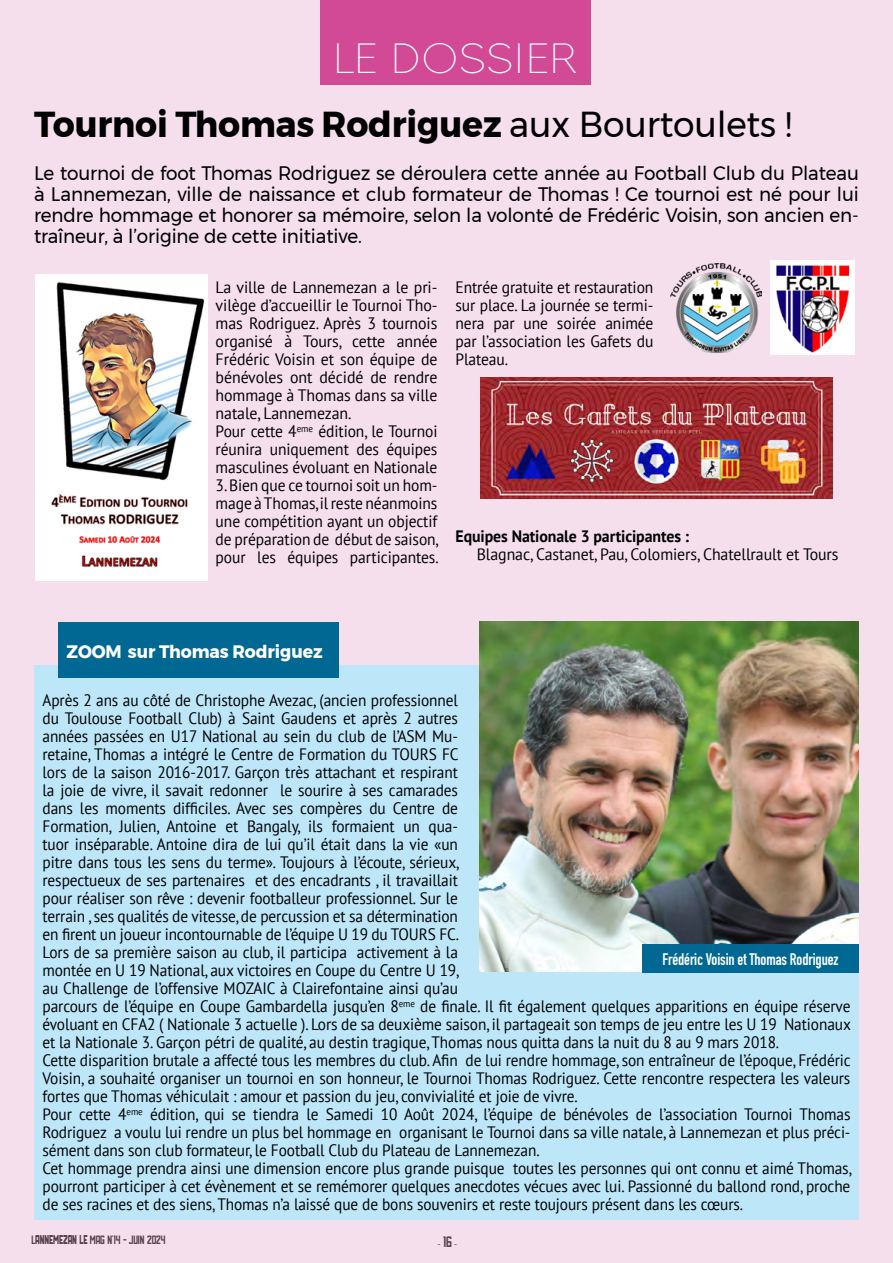
<style>
.page{position:relative;width:893px;height:1263px;background:#f5dfec}
.page>*{position:absolute;margin:0;border:0;box-sizing:border-box;transform-origin:0 0}
.t1{font:100 42px "Morn";letter-spacing:.025em;color:#fff;scale:1.04 1}
.t2{font:700 36px "Gontserrat";letter-spacing:-.005em;color:#000;scale:.96 1}
.t3{font:19.5px/21px "Gontserrat";letter-spacing:-.005em;color:#000;text-align:justify;scale:.94 1}
.t4{font:700 18px "Gontserrat";letter-spacing:-.005em;color:#fff;scale:.96 1}
.t5{font:16.5px/18px "PT Sans";letter-spacing:-.005em;color:#000;scale:.93 1}
.t6{font:16.5px/18px "PT Sans";letter-spacing:-.005em;color:#000;scale:.96 1}
.t7{font:16.5px/18px "PT Sans";letter-spacing:-.005em;color:#000;text-align:justify;scale:.94 1}
.t8{font:700 16.5px "PT Sans";letter-spacing:-.005em;color:#000;scale:.96 1}
.t9{font:700 16.5px "DIN Condensed";letter-spacing:-.005em;color:#fff;scale:.96 1}
.t10{font:12px "Hal Hal";letter-spacing:-.01em;color:#000;scale:.96 1}
.t11{font:9.75px "Avenir";color:#000;scale:.96 1}
.s1{font-weight:400}
.s2{font-family:"Hal Hal";font-size:15px}
</style>
<div class="page">
<div style="left:320px;top:0;width:271px;height:85px;background:#d24a95"></div>
<div style="left:34px;top:665px;width:825px;height:555px;background:#bde6f8"></div>
<div style="left:58px;top:621px;width:281px;height:56px;background:#006893"></div>
<img style="left:479px;top:621px;width:380px;height:351px">
<div style="left:35px;top:274px;width:172px;height:307px;background:#fff"></div>
<img style="left:51px;top:282px;width:154px;height:286px">
<img style="left:480px;top:378px;width:353px;height:121px">
<img style="left:771px;top:261px;width:84px;height:93px">
<img style="left:670px;top:263px;width:91px;height:89px">
<div style="left:642px;top:945px;width:217px;height:28px;background:#006893"></div>
<hr style="left:892px;top:0;width:1px;height:1263px;background:#e7aed0">
<h1 class="t1" style="left:333px;top:33px;width:236px">LE DOSSIER</h1>
<h2 class="t2" style="left:34px;top:95px;width:791px">Tournoi Thomas Rodriguez <span class="s1">aux Bourtoulets !</span></h2>
<p class="t3" style="left:34px;top:163px;width:879px">Le tournoi de foot Thomas Rodriguez se déroulera cette année au Football Club du Plateau à Lannemezan, ville de naissance et club formateur de Thomas ! Ce tournoi est né pour lui rendre hommage et honorer sa mémoire, selon la volonté de Frédéric Voisin, son ancien en&shy;traîneur, à l’origine de cette initiative.</p>
<p class="t6" style="left:216px;top:278px;width:233px">La ville de Lannemezan a le pri&shy;vilège d’accueillir le Tournoi Tho&shy;mas Rodriguez. Après 3 tournois organisé à Tours, cette année<br>Frédéric Voisin et son équipe de bénévoles ont décidé de rendre hommage à Thomas dans sa ville natale, Lannemezan.<br>Pour cette 4<sup>eme</sup> édition, le Tournoi réunira uniquement des équipes masculines évoluant en Nationale</p>
<p class="t7" style="left:216px;top:476px;width:239px">3. Bien que ce tournoi soit un hom&shy;mage à Thomas, il reste néanmoins une compétition ayant un objectif de préparation de début de saison, pour les équipes participantes.</p>
<p class="t7" style="left:455px;top:278px;width:212px">Entrée gratuite et restauration sur place. La journée se termi&shy;nera par une soirée animée par l’association les Gafets du Plateau.</p>
<p class="t8" style="left:455px;top:525px;width:245px">Equipes Nationale 3 participantes :</p>
<p class="t6" style="left:477px;top:545px;width:378px">Blagnac, Castanet, Pau, Colomiers, Chatellrault et Tours</p>
<p class="t4" style="left:67px;top:637px;width:268px">ZOOM sur Thomas Rodriguez</p>
<p class="t5" style="left:43px;top:691px;width:871px">Après 2 ans au côté de Christophe Avezac, (ancien professionnel<br>du Toulouse Football Club) à Saint Gaudens et après 2 autres<br>années passées en U17 National au sein du club de l’ASM Mu-<br>retaine, Thomas a intégré le Centre de Formation du TOURS FC<br>lors de la saison 2016-2017. Garçon très attachant et respirant<br>la joie de vivre, il savait redonner le sourire à ses camarades<br>dans les moments difficiles. Avec ses compères du Centre de<br>Formation, Julien, Antoine et Bangaly, ils formaient un qua-<br>tuor inséparable. Antoine dira de lui qu’il était dans la vie «un<br>pitre dans tous les sens du terme». Toujours à l’écoute, sérieux,<br>respectueux de ses partenaires et des encadrants , il travaillait<br>pour réaliser son rêve : devenir footballeur professionnel. Sur le<br>terrain , ses qualités de vitesse, de percussion et sa détermination<br>en firent un joueur incontournable de l’équipe U 19 du TOURS FC.<br>Lors de sa première saison au club, il participa activement à la<br>montée en U 19 National, aux victoires en Coupe du Centre U 19,<br>au Challenge de l’offensive MOZAIC à Clairefontaine ainsi qu’au<br>parcours de l’équipe en Coupe Gambardella jusqu’en 8<sup>eme</sup> de finale. Il fit également quelques apparitions en équipe réserve évoluant en CFA2 ( Nationale 3 actuelle ). Lors de sa deuxième saison, il partageait son temps de jeu entre les U 19 Nationaux et la Nationale 3. Garçon pétri de qualité, au destin tragique, Thomas nous quitta dans la nuit du 8 au 9 mars 2018.<br>Cette disparition brutale a affecté tous les membres du club. Afin de lui rendre hommage, son entraîneur de l’époque, Frédéric Voisin, a souhaité organiser un tournoi en son honneur, le Tournoi Thomas Rodriguez. Cette rencontre respectera les valeurs fortes que Thomas véhiculait : amour et passion du jeu, convivialité et joie de vivre.<br>Pour cette 4<sup>eme</sup> édition, qui se tiendra le Samedi 10 Août 2024, l’équipe de bénévoles de l’association Tournoi Thomas Rodriguez a voulu lui rendre un plus bel hommage en organisant le Tournoi dans sa ville natale, à Lannemezan et plus préci&shy;sément dans son club formateur, le Football Club du Plateau de Lannemezan.<br>Cet hommage prendra ainsi une dimension encore plus grande puisque toutes les personnes qui ont connu et aimé Thomas, pourront participer à cet évènement et se remémorer quelques anecdotes vécues avec lui. Passionné du ballond rond, proche de ses racines et des siens, Thomas n’a laissé que de bons souvenirs et reste toujours présent dans les cœurs.</p>
<p class="t9" style="left:662px;top:948px;width:185px">Frédéric Voisin et Thomas Rodriguez</p>
<p class="t10" style="left:31px;top:1234px;width:141px">LANNEMEZAN LE MAG N°14 - JUIN 2024</p>
<p class="t11" style="left:438px;top:1237px;width:22px">- <span class="s2">16</span> -</p>
</div>
